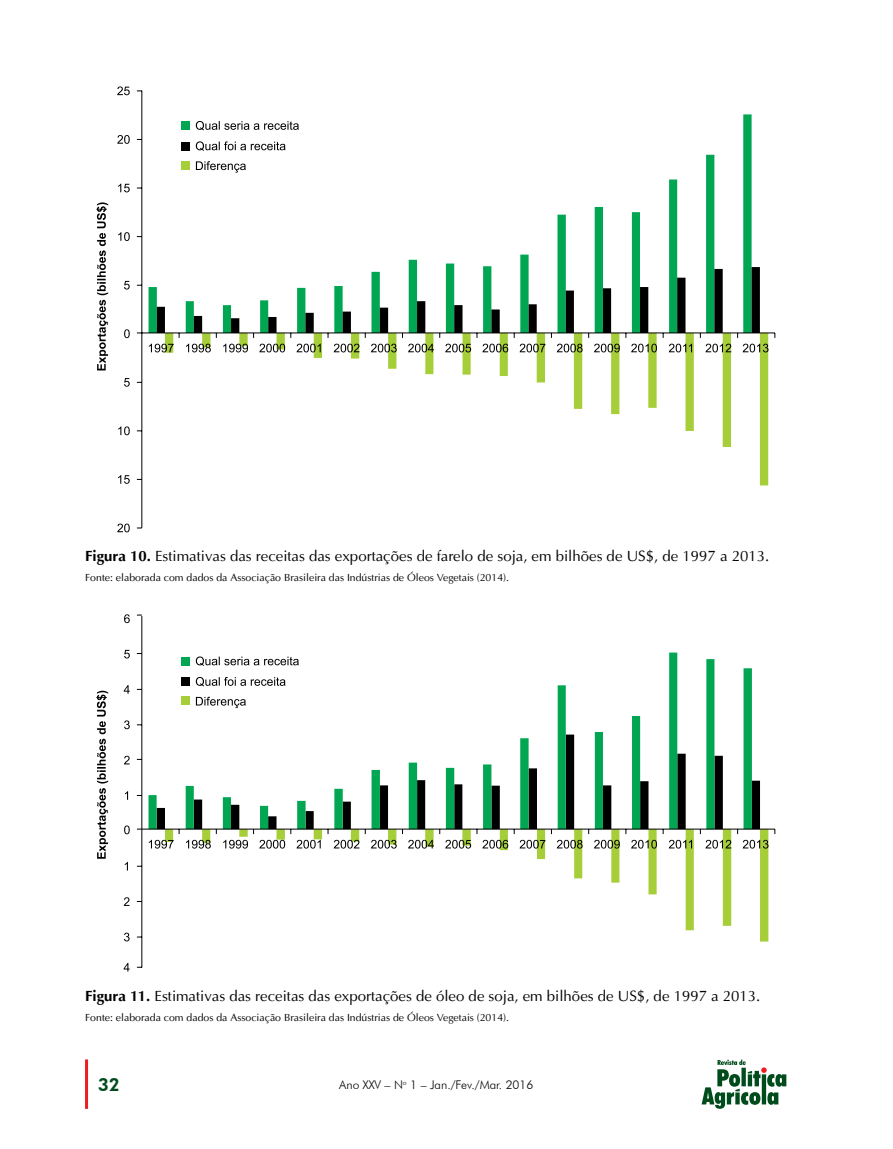
<style>
.page{position:relative;width:893px;height:1149px;background:#fff}
.page>*{position:absolute;margin:0;border:0;box-sizing:border-box;transform-origin:0 0}
.t1{font:800 18px "Futura BT";color:#004b1c}
.t2{font:15px "Ottawa Plain";color:#000}
.t3{font:300 12px "Futura BT";color:#000}
.t4{font:10.5px "Ottawa Plain";color:#000}
.s1{font-family:"Ottawa";font-weight:700}
</style>
<div class="page">
<hr style="left:85px;top:1059px;width:3px;height:49px;background:#ed1d24">
<svg style="left:702px;top:1059px;width:84px;height:49px"></svg>
<svg style="left:181px;top:114px;width:571px;height:153px"></svg>
<svg style="left:165px;top:352px;width:603px;height:133px"></svg>
<svg style="left:117px;top:523px;width:13px;height:9px"></svg>
<svg style="left:118px;top:475px;width:12px;height:8px"></svg>
<svg style="left:118px;top:426px;width:12px;height:9px"></svg>
<svg style="left:124px;top:378px;width:6px;height:8px"></svg>
<svg style="left:124px;top:329px;width:6px;height:9px"></svg>
<svg style="left:124px;top:281px;width:6px;height:8px"></svg>
<svg style="left:118px;top:232px;width:12px;height:9px"></svg>
<svg style="left:118px;top:183px;width:12px;height:9px"></svg>
<svg style="left:117px;top:135px;width:13px;height:9px"></svg>
<svg style="left:117px;top:86px;width:13px;height:9px"></svg>
<svg style="left:96px;top:202px;width:12px;height:168px"></svg>
<hr style="left:141px;top:91px;width:1px;height:436px;background:#000">
<hr style="left:137px;top:332px;width:638px;height:1px;background:#000">
<svg style="left:149px;top:267px;width:619px;height:85px"></svg>
<div style="left:181px;top:121px;width:9px;height:9px;background:#00a651"></div>
<svg style="left:196px;top:121px;width:103px;height:9px"></svg>
<div style="left:181px;top:141px;width:9px;height:9px;background:#000"></div>
<svg style="left:196px;top:141px;width:89px;height:10px"></svg>
<div style="left:181px;top:161px;width:9px;height:9px;background:#a6ce39"></div>
<svg style="left:196px;top:161px;width:50px;height:11px"></svg>
<svg style="left:148px;top:652px;width:604px;height:176px"></svg>
<svg style="left:165px;top:829px;width:603px;height:112px"></svg>
<svg style="left:124px;top:963px;width:6px;height:8px"></svg>
<svg style="left:124px;top:932px;width:6px;height:9px"></svg>
<svg style="left:124px;top:897px;width:6px;height:8px"></svg>
<svg style="left:125px;top:861px;width:3px;height:9px"></svg>
<svg style="left:125px;top:791px;width:3px;height:8px"></svg>
<svg style="left:124px;top:755px;width:6px;height:9px"></svg>
<svg style="left:124px;top:720px;width:6px;height:9px"></svg>
<svg style="left:124px;top:685px;width:6px;height:8px"></svg>
<svg style="left:124px;top:649px;width:6px;height:9px"></svg>
<svg style="left:124px;top:614px;width:6px;height:9px"></svg>
<svg style="left:124px;top:825px;width:6px;height:9px"></svg>
<svg style="left:149px;top:839px;width:25px;height:9px"></svg>
<svg style="left:186px;top:839px;width:25px;height:9px"></svg>
<svg style="left:223px;top:839px;width:25px;height:9px"></svg>
<svg style="left:259px;top:839px;width:26px;height:9px"></svg>
<svg style="left:297px;top:839px;width:24px;height:9px"></svg>
<svg style="left:334px;top:839px;width:25px;height:9px"></svg>
<svg style="left:371px;top:839px;width:26px;height:9px"></svg>
<svg style="left:408px;top:839px;width:26px;height:9px"></svg>
<svg style="left:445px;top:839px;width:26px;height:9px"></svg>
<svg style="left:482px;top:839px;width:26px;height:9px"></svg>
<svg style="left:520px;top:839px;width:25px;height:9px"></svg>
<svg style="left:557px;top:839px;width:26px;height:9px"></svg>
<svg style="left:594px;top:839px;width:26px;height:9px"></svg>
<svg style="left:631px;top:839px;width:26px;height:9px"></svg>
<svg style="left:669px;top:839px;width:23px;height:9px"></svg>
<svg style="left:706px;top:839px;width:25px;height:9px"></svg>
<svg style="left:743px;top:839px;width:25px;height:9px"></svg>
<hr style="left:137px;top:828px;width:638px;height:1px;background:#000">
<svg style="left:96px;top:690px;width:12px;height:168px"></svg>
<hr style="left:141px;top:615px;width:1px;height:352px;background:#000">
<div style="left:181px;top:656px;width:9px;height:9px;background:#00a651"></div>
<svg style="left:196px;top:656px;width:103px;height:9px"></svg>
<div style="left:181px;top:676px;width:9px;height:9px;background:#000"></div>
<svg style="left:196px;top:676px;width:89px;height:10px"></svg>
<div style="left:181px;top:696px;width:9px;height:9px;background:#a6ce39"></div>
<svg style="left:196px;top:696px;width:50px;height:12px"></svg>
<p class="t2" style="left:85px;top:547px;width:686px"><span class="s1">Figura 10.</span> Estimativas das receitas das exportações de farelo de soja, em bilhões de US$, de 1997 a 2013.</p>
<p class="t4" style="left:85px;top:571px;width:425px">Fonte: elaborada com dados da Associação Brasileira das Indústrias de Óleos Vegetais (2014).</p>
<p class="t2" style="left:85px;top:987px;width:677px"><span class="s1">Figura 11.</span> Estimativas das receitas das exportações de óleo de soja, em bilhões de US$, de 1997 a 2013.</p>
<p class="t4" style="left:85px;top:1011px;width:425px">Fonte: elaborada com dados da Associação Brasileira das Indústrias de Óleos Vegetais (2014).</p>
<p class="t1" style="left:98px;top:1073px;width:24px">32</p>
<p class="t3" style="left:339px;top:1076px;width:196px">Ano XXV – N<sup>o</sup> 1 – Jan./Fev./Mar. 2016</p>
</div>
